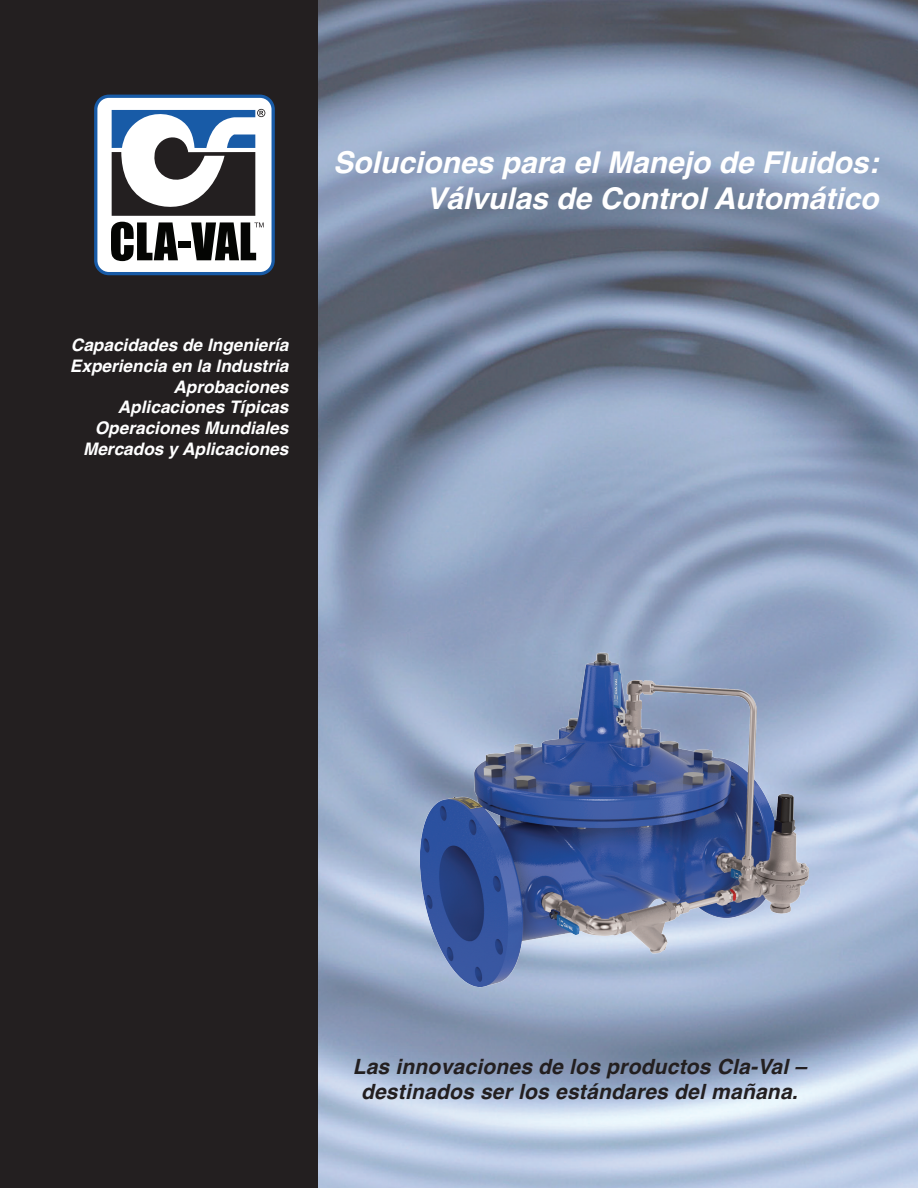
<style>
.page{position:relative;width:918px;height:1188px;background:#fff}
.page>*{position:absolute;margin:0;border:0;box-sizing:border-box;transform-origin:0 0}
.t1{font:italic 700 30px/36px "Helvetica";color:#fff;text-align:right}
.t2{font:italic 700 21px/25.2px "Helvetica";letter-spacing:.01em;color:#231f20;text-align:center}
.t3{font:italic 700 17.25px/20.7px "Helvetica";color:#fff;text-align:right}
</style>
<div class="page">
<div style="left:0;top:0;width:324px;height:1188px;background:#231f20"></div>
<img style="left:318px;top:0;width:536px;height:632px">
<img style="left:854px;top:0;width:64px;height:1188px">
<img style="left:318px;top:632px;width:537px;height:556px">
<div style="left:96px;top:96px;width:177px;height:178px;background:#fff;border-radius:13px"></div>
<div style="left:94px;top:95px;width:181px;height:180px;border:3px solid #185ba7;border-radius:13px"></div>
<svg style="left:111px;top:222px;width:67px;height:39px"></svg>
<div style="left:178px;top:242px;width:13px;height:6px;background:#040503"></div>
<svg style="left:112px;top:109px;width:153px;height:107px"></svg>
<svg style="left:191px;top:222px;width:73px;height:38px"></svg>
<img style="left:399px;top:627px;width:432px;height:386px">
<h1 class="t1" style="left:333px;top:145px;width:547px">Soluciones para el Manejo de Fluidos:<br>Válvulas de Control Automático</h1>
<p class="t3" style="left:70px;top:335px;width:220px">Capacidades de Ingeniería<br>Experiencia en la Industria<br>Aprobaciones<br>Aplicaciones Típicas<br>Operaciones Mundiales<br>Mercados y Aplicaciones</p>
<p class="t2" style="left:353px;top:1054px;width:455px">Las innovaciones de los productos Cla-Val – destinados ser los estándares del mañana.</p>
</div>
